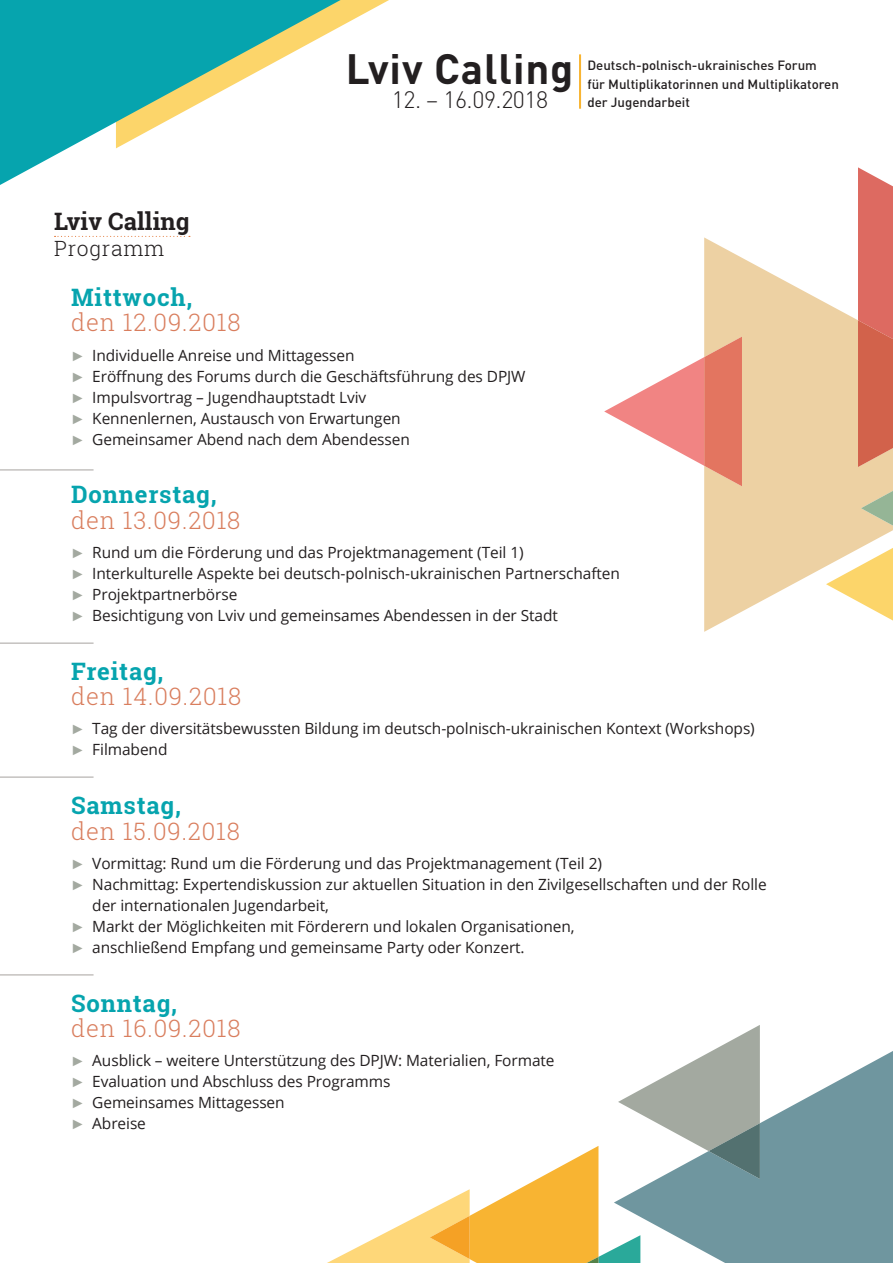
<style>
.page{position:relative;width:893px;height:1263px;background:#fff}
.page>*{position:absolute;margin:0;border:0;box-sizing:border-box;transform-origin:0 0}
.t1{font:700 41.85px "DIN Pro";letter-spacing:.02em;color:#231f20}
.Body-10_5{font:300 24px "Roboto Slab";letter-spacing:.035em;color:#d97e5e}
.Body-10_5-2{font:700 24px "Roboto Slab";letter-spacing:.035em;color:#06a4ae}
.Body-10_5-3{font:700 24px "Roboto Slab";letter-spacing:.005em;color:#231f20}
.t2{font:300 23.55px "DIN Pro";letter-spacing:-.02em;color:#231f20}
.Body-10_5-4{font:300 21px "Roboto Slab";letter-spacing:.035em;color:#231f20}
.t3{font:15.45px/21px "Open Sans";letter-spacing:-.005em;color:#231f20}
.t4{font:500 13.35px "DIN Pro";color:#231f20}
.s1{font-family:"Arial";font-size:13.5px;color:#a3a9a0}
</style>
<div class="page">
<svg style="left:341px;top:0;width:48px;height:26px"></svg>
<svg style="left:0;top:0;width:341px;height:185px"></svg>
<svg style="left:55px;top:236px;width:135px;height:1px"></svg>
<hr style="left:579px;top:54px;width:2px;height:55px;background:#f8b432">
<hr style="left:0;top:469px;width:94px;height:2px;background:#c4c1bf">
<hr style="left:0;top:642px;width:94px;height:2px;background:#c4c1bf">
<hr style="left:0;top:776px;width:94px;height:2px;background:#c4c1bf">
<hr style="left:0;top:974px;width:94px;height:2px;background:#c4c1bf">
<svg style="left:760px;top:1051px;width:133px;height:212px;fill:#6f969f"></svg>
<svg style="left:327px;top:1025px;width:433px;height:238px"></svg>
<svg style="left:704px;top:237px;width:189px;height:395px;fill:#edd1a3"></svg>
<svg style="left:858px;top:167px;width:35px;height:300px;background:#d96e5f"></svg>
<svg style="left:861px;top:491px;width:32px;height:35px"></svg>
<svg style="left:604px;top:337px;width:138px;height:149px"></svg>
<p class="t1" style="left:346px;top:34px;width:229px">Lviv Calling</p>
<p class="t2" style="left:392px;top:81px;width:158px">12. – 16.09.2018</p>
<p class="t4" style="left:587px;top:55px;width:231px">Deutsch-polnisch-ukrainisches Forum</p>
<p class="t4" style="left:587px;top:73px;width:253px">für Multiplikatorinnen und Multiplikatoren</p>
<p class="t4" style="left:587px;top:91px;width:104px">der Jugendarbeit</p>
<p class="Body-10_5-3" style="left:54px;top:205px;width:137px">Lviv Calling</p>
<p class="Body-10_5-4" style="left:54px;top:234px;width:112px">Programm</p>
<p class="Body-10_5-2" style="left:71px;top:281px;width:123px">Mittwoch,</p>
<p class="Body-10_5" style="left:71px;top:306px;width:171px">den 12.09.2018</p>
<p class="t3" style="left:71px;top:344px;width:285px"><span class="s1">►</span> Individuelle Anreise und Mittagessen</p>
<p class="t3" style="left:71px;top:365px;width:456px"><span class="s1">►</span> Eröffnung des Forums durch die Geschäftsführung des DPJW</p>
<p class="t3" style="left:71px;top:386px;width:297px"><span class="s1">►</span> Impulsvortrag – Jugendhauptstadt Lviv</p>
<p class="t3" style="left:71px;top:407px;width:331px"><span class="s1">►</span> Kennenlernen, Austausch von Erwartungen</p>
<p class="t3" style="left:71px;top:428px;width:340px"><span class="s1">►</span> Gemeinsamer Abend nach dem Abendessen</p>
<p class="Body-10_5-2" style="left:71px;top:478px;width:147px">Donnerstag,</p>
<p class="Body-10_5" style="left:71px;top:503px;width:171px">den 13.09.2018</p>
<p class="t3" style="left:71px;top:541px;width:454px"><span class="s1">►</span> Rund um die Förderung und das Projektmanagement (Teil 1)</p>
<p class="t3" style="left:71px;top:562px;width:550px"><span class="s1">►</span> Interkulturelle Aspekte bei deutsch-polnisch-ukrainischen Partnerschaften</p>
<p class="t3" style="left:71px;top:583px;width:168px"><span class="s1">►</span> Projektpartnerbörse</p>
<p class="t3" style="left:71px;top:604px;width:488px"><span class="s1">►</span> Besichtigung von Lviv und gemeinsames Abendessen in der Stadt</p>
<p class="Body-10_5-2" style="left:71px;top:655px;width:94px">Freitag,</p>
<p class="Body-10_5" style="left:71px;top:680px;width:172px">den 14.09.2018</p>
<p class="t3" style="left:71px;top:718px;width:685px"><span class="s1">►</span> Tag der diversitätsbewussten Bildung im deutsch-polnisch-ukrainischen Kontext (Workshops)</p>
<p class="t3" style="left:71px;top:739px;width:98px"><span class="s1">►</span> Filmabend</p>
<p class="Body-10_5-2" style="left:71px;top:789px;width:112px">Samstag,</p>
<p class="Body-10_5" style="left:71px;top:814px;width:171px">den 15.09.2018</p>
<p class="t3" style="left:71px;top:852px;width:532px"><span class="s1">►</span> Vormittag: Rund um die Förderung und das Projektmanagement (Teil 2)</p>
<p class="t3" style="left:92px;top:873px;width:676px;text-indent:-21px"><span class="s1">►</span> Nachmittag: Expertendiskussion zur aktuellen Situation in den Zivilgesellschaften und der Rolle der internationalen Jugendarbeit,</p>
<p class="t3" style="left:71px;top:915px;width:505px"><span class="s1">►</span> Markt der Möglichkeiten mit Förderern und lokalen Organisationen,</p>
<p class="t3" style="left:71px;top:936px;width:455px"><span class="s1">►</span> anschließend Empfang und gemeinsame Party oder Konzert.</p>
<p class="Body-10_5-2" style="left:71px;top:986px;width:108px">Sonntag,</p>
<p class="Body-10_5" style="left:71px;top:1012px;width:171px">den 16.09.2018</p>
<p class="t3" style="left:71px;top:1050px;width:485px"><span class="s1">►</span> Ausblick – weitere Unterstützung des DPJW: Materialien, Formate</p>
<p class="t3" style="left:71px;top:1071px;width:321px"><span class="s1">►</span> Evaluation und Abschluss des Programms</p>
<p class="t3" style="left:71px;top:1092px;width:215px"><span class="s1">►</span> Gemeinsames Mittagessen</p>
<p class="t3" style="left:71px;top:1113px;width:76px"><span class="s1">►</span> Abreise</p>
</div>
